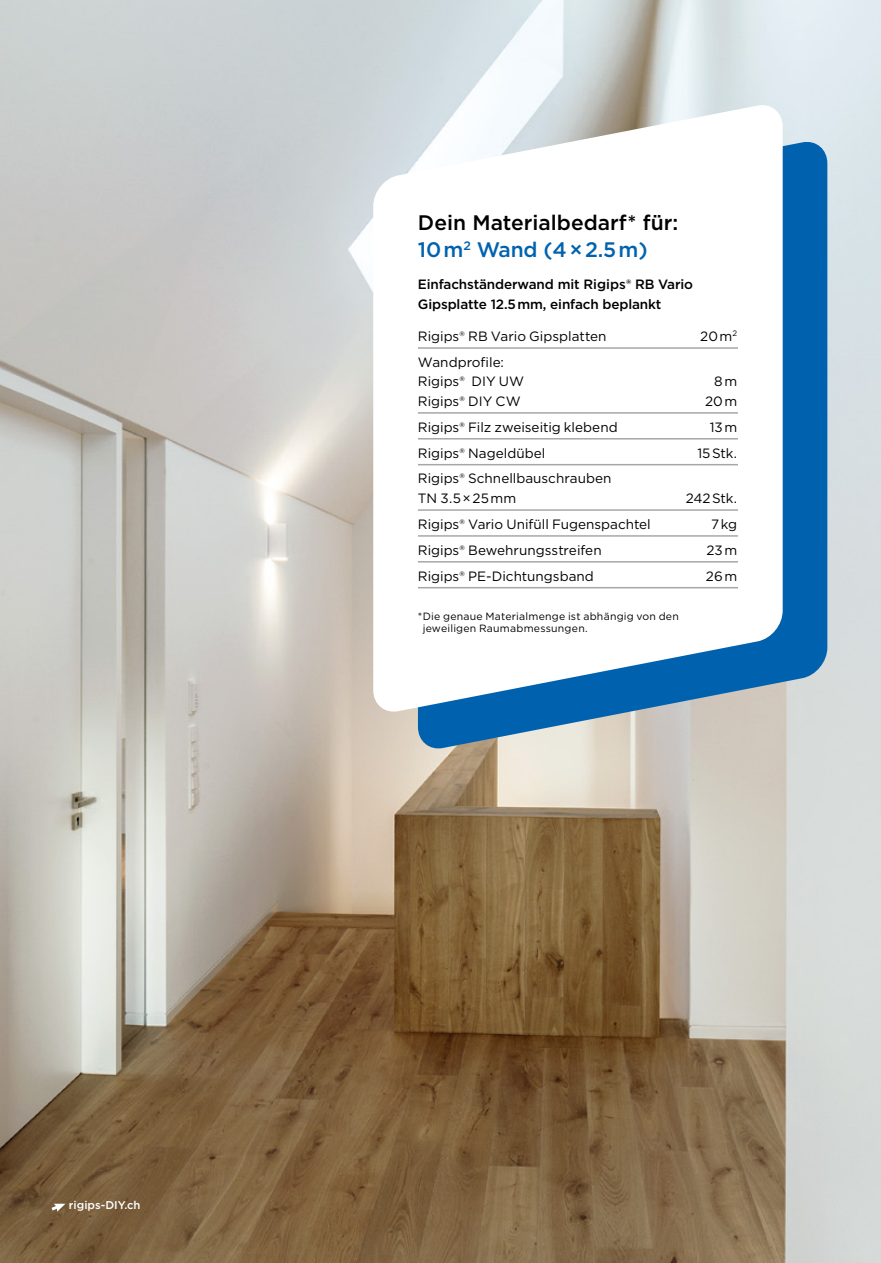
<style>
.page{position:relative;width:881px;height:1263px;background:#fff}
.page>*{position:absolute;margin:0;border:0;box-sizing:border-box;transform-origin:0 0}
.t1{font:500 21px/27px "Gotham";color:#000}
.t2{font:13.5px/19.5px "Gotham";color:#000}
.t3{font:500 13.5px/19.5px "Gotham";letter-spacing:-.01em;color:#000}
.t4{font:500 11.25px "Gotham";color:#fff}
.t5{font:10.5px/12.6px "Gotham";letter-spacing:.02em;color:#000}
.s1{color:#0062ae}
</style>
<div class="page">
<hr style="left:880px;top:0;width:1px;height:1263px;background:#0062ae">
<img style="left:0;top:0;width:880px;height:1263px">
<svg style="left:418px;top:138px;width:409px;height:615px;background:#528dba"></svg>
<svg style="left:373px;top:101px;width:409px;height:615px"></svg>
<hr style="left:418px;top:347px;width:319px;height:2px;background:#a7a7a8">
<hr style="left:418px;top:412px;width:319px;height:2px;background:#a7a7a8">
<hr style="left:418px;top:438px;width:319px;height:1px;background:#a7a7a8">
<hr style="left:418px;top:464px;width:319px;height:1px;background:#a7a7a8">
<hr style="left:418px;top:509px;width:319px;height:2px;background:#a7a7a8">
<hr style="left:418px;top:535px;width:319px;height:2px;background:#a7a7a8">
<hr style="left:418px;top:561px;width:319px;height:1px;background:#a7a7a8">
<hr style="left:418px;top:587px;width:319px;height:1px;background:#a7a7a8">
<svg style="left:51px;top:1204px;width:14px;height:8px"></svg>
<p class="t4" style="left:69px;top:1198px;width:73px">rigips-DIY.ch</p>
<h1 class="t1" style="left:418px;top:209px;width:262px">Dein Materialbedarf* für:<br><span class="s1">10 m</span><sup>2</sup> <span class="s1">Wand (4 × 2.5 m)</span></h1>
<p class="t3" style="left:418px;top:274px;width:276px">Einfachständerwand mit Rigips® RB Vario<br>Gipsplatte 12.5 mm, einfach beplankt</p>
<p class="t2" style="left:418px;top:326px;width:190px">Rigips® RB Vario Gipsplatten</p>
<p class="t2" style="left:700px;top:326px;width:38px">20 m<sup>2</sup></p>
<p class="t2" style="left:418px;top:352px;width:108px">Wandprofile:<br>Rigips® DIY UW</p>
<p class="t2" style="left:714px;top:371px;width:24px">8 m</p>
<p class="t2" style="left:418px;top:391px;width:104px">Rigips® DIY CW</p>
<p class="t2" style="left:704px;top:391px;width:34px">20 m</p>
<p class="t2" style="left:418px;top:417px;width:201px">Rigips® Filz zweiseitig klebend</p>
<p class="t2" style="left:709px;top:417px;width:29px">13 m</p>
<p class="t2" style="left:418px;top:443px;width:129px">Rigips® Nageldübel</p>
<p class="t2" style="left:697px;top:443px;width:41px">15 Stk.</p>
<p class="t2" style="left:418px;top:469px;width:195px">Rigips® Schnellbauschrauben<br>TN 3.5 × 25 mm</p>
<p class="t2" style="left:685px;top:488px;width:53px">242 Stk.</p>
<p class="t2" style="left:418px;top:514px;width:234px">Rigips® Vario Unifüll Fugenspachtel</p>
<p class="t2" style="left:711px;top:514px;width:27px">7 kg</p>
<p class="t2" style="left:418px;top:540px;width:185px">Rigips® Bewehrungsstreifen</p>
<p class="t2" style="left:706px;top:540px;width:32px">23 m</p>
<p class="t2" style="left:418px;top:566px;width:177px">Rigips® PE-Dichtungsband</p>
<p class="t2" style="left:705px;top:566px;width:33px">26 m</p>
<p class="t5" style="left:422px;top:609px;width:257px;text-indent:-5px">*Die genaue Materialmenge ist abhängig von den jeweiligen Raumabmessungen.</p>
</div>
